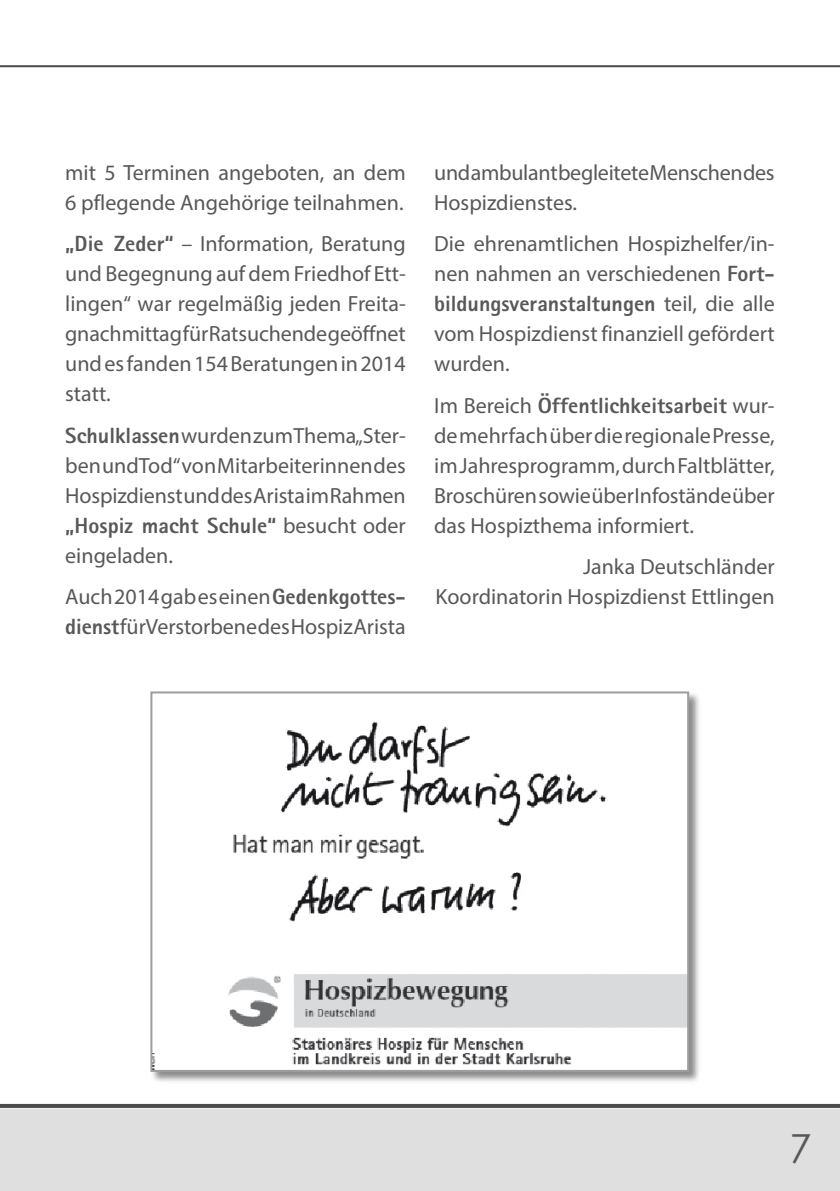
<style>
.page{position:relative;width:840px;height:1191px;background:#fff}
.page>*{position:absolute;margin:0;border:0;box-sizing:border-box;transform-origin:0 0}
.t1{font:40px "Century Gothic";color:#58585a}
.t2{font:22px/30px "Myriad Pro";color:#58585a}
.t3{font:800 22px "Rotis Sans Serif Std";color:#58585a}
.s1{font-family:"Rotis Sans Serif Std";font-weight:800}
.s2{font-family:"Myriad Pro";font-weight:400}
</style>
<div class="page">
<div style="left:0;top:1108px;width:839px;height:83px;background:#dfdfdf"></div>
<hr style="left:0;top:1104px;width:839px;height:4px;background:#4b4b4d">
<hr style="left:0;top:65px;width:839px;height:2px;background:#4b4b4d">
<div style="left:150px;top:691px;width:550px;height:392px;background:#1a171c;opacity:.5"></div>
<img style="left:153px;top:694px;width:532px;height:374px">
<div style="left:150px;top:691px;width:538px;height:380px;border:2px solid #9c9e9f"></div>
<p class="t2" style="left:65px;top:157px;width:342px">mit 5 Terminen angeboten, an dem<br>6 pflegende Angehörige teilnahmen.</p>
<p class="t2" style="left:65px;top:228px;width:342px;text-align:justify"><span class="s1">„Die Zeder“</span> – Information, Beratung und Begegnung auf dem Friedhof Ett&shy;lingen“ war regelmäßig jeden Freita&shy;gnachmittag für Ratsuchende geöffnet und es fanden 154 Beratungen in 2014 statt.</p>
<p class="t2" style="left:65px;top:420px;width:342px;text-align:justify"><span class="s1">Schulklassen</span> wurden zum Thema „Ster&shy;ben und Tod“ von Mitarbeiterinnen des Hospizdienst und des Arista im Rahmen</p>
<p class="t3" style="left:65px;top:511px;width:342px">„Hospiz macht Schule“ <span class="s2">besucht oder</span></p>
<p class="t2" style="left:65px;top:534px;width:342px;line-height:41.4px">eingeladen.<br>Auch 2014 gab es einen <span class="s1">Gedenkgottes-</span></p>
<p class="t2" style="left:65px;top:611px;width:342px"><span class="s1">dienst</span> für Verstorbene des Hospiz Arista</p>
<p class="t2" style="left:434px;top:157px;width:342px">und ambulant begleitete Menschen des<br>Hospizdienstes.</p>
<p class="t2" style="left:434px;top:228px;width:342px">Die ehrenamtlichen Hospizhelfer/in&shy;nen nahmen an verschiedenen <span class="s1">Fort-</span></p>
<p class="t3" style="left:434px;top:290px;width:342px">bildungsveranstaltungen <span class="s2">teil, die alle</span></p>
<p class="t2" style="left:434px;top:318px;width:342px">vom Hospizdienst finanziell gefördert wurden.</p>
<p class="t3" style="left:434px;top:391px;width:342px"><span class="s2">Im Bereich</span> Öffentlichkeitsarbeit <span class="s2">wur-</span></p>
<p class="t2" style="left:434px;top:420px;width:342px;text-align:justify">de mehrfach über die regionale Presse, im Jahresprogramm, durch Faltblätter, Broschüren sowie über Infostände über das Hospizthema informiert.</p>
<p class="t2" style="left:435px;top:551px;width:340px;text-align:right">Janka Deutschländer<br>Koordinatorin Hospizdienst Ettlingen</p>
<h1 class="t1" style="left:789px;top:1121px;width:24px">7</h1>
</div>
